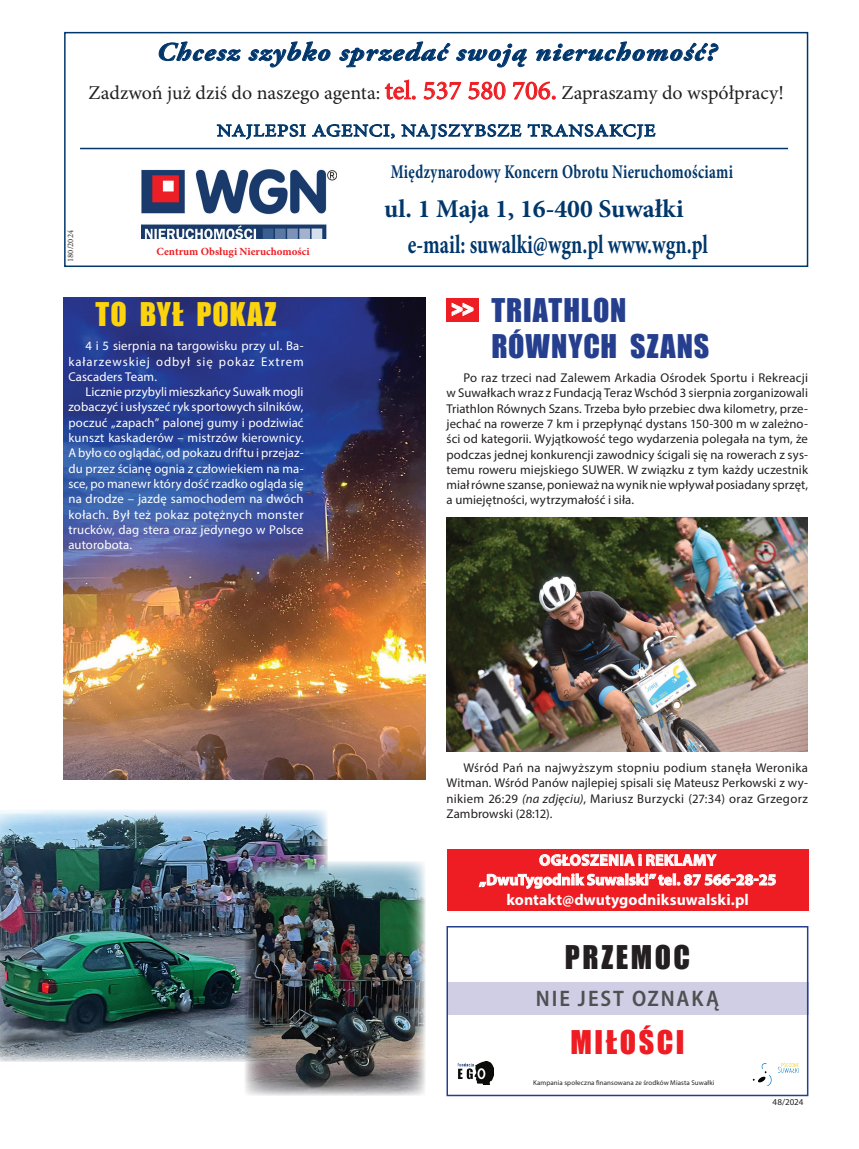
<style>
.page{position:relative;width:859px;height:1149px;background:#fff}
.page>*{position:absolute;margin:0;border:0;box-sizing:border-box;transform-origin:0 0}
.t1{font:30px/36px "Impact";letter-spacing:.03em;color:#253f8e}
.t2{font:30px "Impact";letter-spacing:.035em;color:#fcd40e}
.t3{font:30px "Impact";letter-spacing:.085em;color:#231f20}
.t4{font:30px "Impact";letter-spacing:.085em;color:#ee1d23}
.t5{font:700 26.55px "Minion Pro";color:#00376b;scale:.74 1}
.t6{font:700 25.65px "Minion Pro";color:#00376b}
.t7{font:italic 700 25.5px "Adobe Garamond Pro";letter-spacing:.04em;color:#00366c;scale:1.12 1}
.t8{font:24.45px "Impact";color:#fff;scale:.87 1}
.t9{font:600 semi-condensed 22.5px "Myriad Pro";letter-spacing:.085em;color:#505052}
.t10{font:19.5px "Minion Pro";color:#231f20}
.t11{font:700 19.35px "Minion Pro";letter-spacing:.02em;color:#00376b;scale:.75 1}
.t12{font:17.4px "Minion Pro";letter-spacing:.04em;color:#00376b;scale:1.15 1}
.t13{font:700 15.75px/19.5px "Myriad Pro";letter-spacing:.005em;color:#fff;text-align:center}
.t14{font:12.75px/15.3px "Myriad Pro";letter-spacing:.01em;color:#231f20;text-align:justify}
.t15{font:12.75px/15.3px "Myriad Pro";letter-spacing:.015em;color:#fff;text-align:justify}
.t16{font:700 10.95px "Minion Pro";color:#ee1d23}
.t17{font:9px "Myriad Pro";letter-spacing:-.01em;color:#231f20}
.t18{font:8.25px "Adobe Garamond Pro";color:#231f20}
.t19{font:6.9px "Myriad Pro";letter-spacing:.015em;color:#231f20}
.s1{font-size:26.25px;color:#ee1d23}
.s2{font-style:italic}
</style>
<div class="page">
<img style="left:64px;top:298px;width:361px;height:481px">
<div style="left:447px;top:849px;width:361px;height:61px;background:#ee1d23"></div>
<svg style="left:539px;top:854px;width:178px;height:11px"></svg>
<svg style="left:479px;top:873px;width:297px;height:15px"></svg>
<div style="left:446px;top:298px;width:33px;height:23px;background:#ee1d23"></div>
<svg style="left:452px;top:303px;width:21px;height:13px"></svg>
<div style="left:64px;top:32px;width:744px;height:235px;border:2px solid #00376b"></div>
<img style="left:142px;top:169px;width:195px;height:70px">
<svg style="left:158px;top:41px;width:83px;height:20px"></svg>
<svg style="left:248px;top:41px;width:83px;height:27px"></svg>
<svg style="left:339px;top:41px;width:188px;height:27px"></svg>
<svg style="left:536px;top:41px;width:183px;height:20px"></svg>
<svg style="left:384px;top:79px;width:32px;height:21px"></svg>
<svg style="left:423px;top:81px;width:39px;height:19px"></svg>
<svg style="left:468px;top:81px;width:38px;height:19px"></svg>
<svg style="left:513px;top:81px;width:43px;height:19px"></svg>
<svg style="left:217px;top:124px;width:89px;height:16px"></svg>
<svg style="left:312px;top:124px;width:83px;height:15px"></svg>
<svg style="left:401px;top:123px;width:255px;height:17px"></svg>
<hr style="left:80px;top:148px;width:708px;height:1px;background:#00376b">
<div style="left:447px;top:982px;width:361px;height:32px;background:#cfcee4"></div>
<div style="left:446px;top:925px;width:362px;height:170px;border:2px solid #253f8e"></div>
<img style="left:457px;top:1061px;width:36px;height:22px">
<img style="left:752px;top:1063px;width:47px;height:21px">
<img style="left:0;top:810px;width:327px;height:251px">
<img style="left:244px;top:861px;width:181px;height:234px">
<img style="left:446px;top:517px;width:362px;height:234px">
<h3 class="t7" style="left:156px;top:37px;width:501px">Chcesz szybko sprzedać swoją nieruchomość?</h3>
<h3 class="t10" style="left:89px;top:79px;width:697px">Zadzwoń już dziś do naszego agenta: <span class="s1">tel. 537 580 706.</span> Zapraszamy do współpracy!</h3>
<h3 class="t12" style="left:217px;top:119px;width:283px">NAJLEPSI AGENCI, NAJSZYBSZE TRA</h3>
<h3 class="t12" style="left:569px;top:119px;width:36px">NSAKC</h3>
<h3 class="t12" style="left:637px;top:119px;width:17px">JE</h3>
<h3 class="t11" style="left:391px;top:158px;width:458px">Międzynarodowy Koncern Obrotu Nieruchomościami</h3>
<p class="t18" style="left:65px;top:262px;width:33px;rotate:-90deg">180/2024</p>
<p class="t16" style="left:157px;top:243px;width:154px">Centrum Obsługi Nieruchomości</p>
<h1 class="t2" style="left:96px;top:291px;width:182px">TO BYŁ POKAZ</h1>
<p class="t15" style="left:68px;top:338px;width:237px;text-indent:17px">4 i 5 sierpnia na targowisku przy ul. Ba&shy;kałarzewskiej odbył się pokaz Extrem Cascaders Team.</p>
<p class="t15" style="left:68px;top:384px;width:237px;text-indent:17px">Licznie przybyli mieszkańcy Suwałk mogli zobaczyć i usłyszeć ryk sportowych silników, poczuć „zapach” palonej gumy i podziwiać kunszt kaskaderów – mistrzów kierownicy.<br>A było co oglądać, od pokazu driftu i przejaz&shy;du przez ścianę ognia z człowiekiem na ma&shy;sce, po manewr który dość rzadko ogląda się na drodze – jazdę samochodem na dwóch kołach. Był też pokaz potężnych monster trucków, dag stera oraz jedynego w Polsce autorobota.</p>
<h3 class="t6" style="left:384px;top:190px;width:301px">ul. 1 Maja 1, 16-400 Suwałki</h3>
<h2 class="t5" style="left:408px;top:226px;width:407px">e-mail: suwalki@wgn.pl www.wgn.pl</h2>
<h1 class="t1" style="left:491px;top:291px;width:219px">TRIATHLON<br>RÓWNYCH SZANS</h1>
<p class="t14" style="left:446px;top:370px;width:363px;text-indent:17px">Po raz trzeci nad Zalewem Arkadia Ośrodek Sportu i Rekreacji w Suwałkach wraz z Fundacją Teraz Wschód 3 sierpnia zorganizowali Triathlon Równych Szans. Trzeba było przebiec dwa kilometry, prze&shy;jechać na rowerze 7 km i przepłynąć dystans 150-300 m w zależno&shy;ści od kategorii. Wyjątkowość tego wydarzenia polegała na tym, że podczas jednej konkurencji zawodnicy ścigali się na rowerach z sys&shy;temu roweru miejskiego SUWER. W związku z tym każdy uczestnik miał równe szanse, ponieważ na wynik nie wpływał posiadany sprzęt, a umiejętności, wytrzymałość i siła.</p>
<h3 class="t8" style="left:451px;top:291px;width:27px">&gt;&gt;</h3>
<p class="t14" style="left:446px;top:759px;width:363px;text-indent:17px">Wśród Pań na najwyższym stopniu podium stanęła Weronika Witman. Wśród Panów najlepiej spisali się Mateusz Perkowski z wy&shy;nikiem 26:29 <span class="s2">(na zdjęciu)</span>, Mariusz Burzycki (27:34) oraz Grzegorz Zambrowski (28:12).</p>
<p class="t13" style="left:479px;top:849px;width:299px">Ogłoszenia i Reklamy<br>„DwuTygodnik Suwalski” tel. 87 566-28-25 kontakt@dwutygodniksuwalski.pl</p>
<h1 class="t3" style="left:565px;top:933px;width:127px">PRZEMOC</h1>
<h3 class="t9" style="left:536px;top:984px;width:185px">NIE JEST OZNAKĄ</h3>
<h1 class="t4" style="left:570px;top:1018px;width:115px">MIŁOŚCI</h1>
<p class="t19" style="left:533px;top:1077px;width:183px">Kampania społeczna finansowana ze środków Miasta Suwałki</p>
<p class="t17" style="left:772px;top:1096px;width:32px">48/2024</p>
</div>
